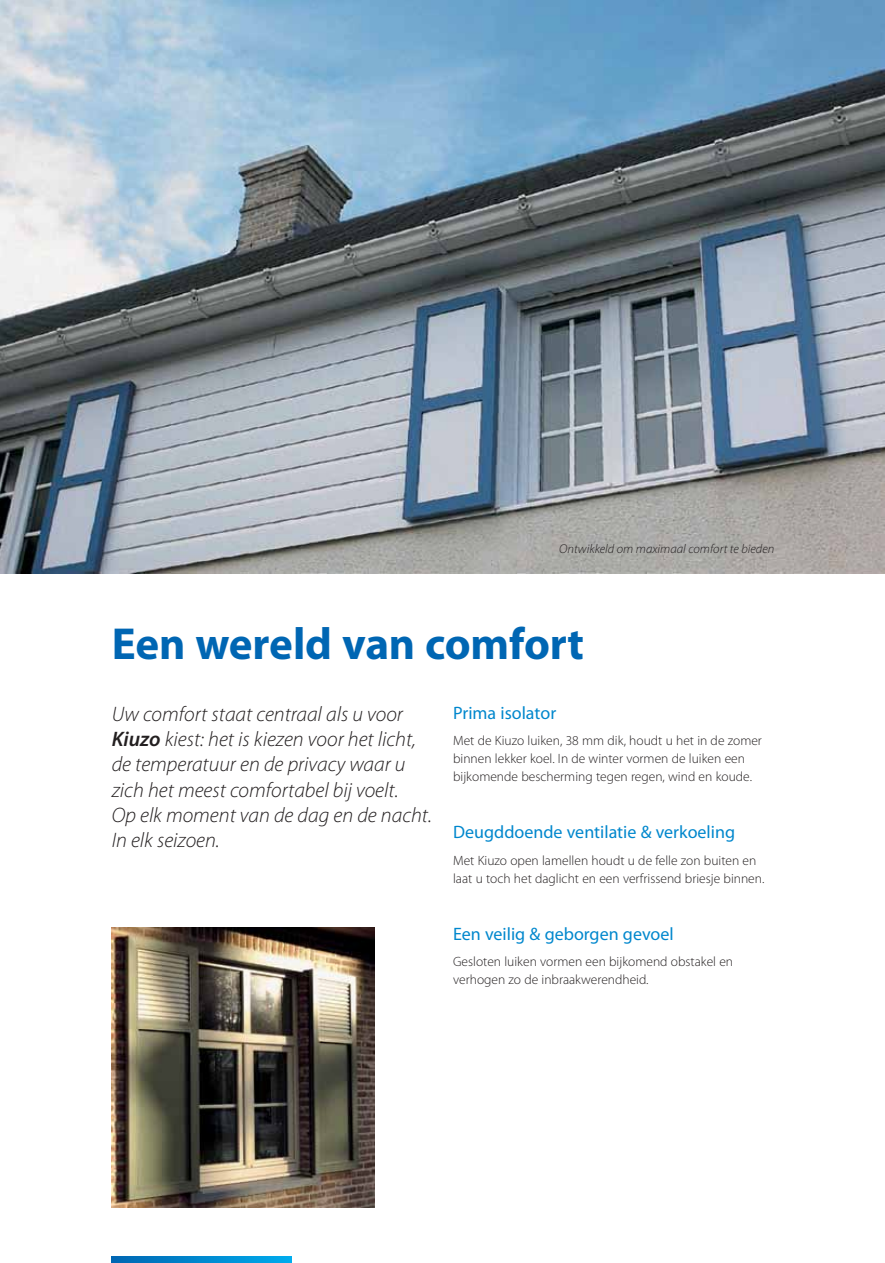
<style>
.page{position:relative;width:885px;height:1263px;background:#fff}
.page>*{position:absolute;margin:0;border:0;box-sizing:border-box;transform-origin:0 0}
.t1{font:700 45px "Myriad Pro";letter-spacing:-.005em;color:#0066b3}
.t2{font:italic 300 21px/25.2px "Myriad Pro";color:#231f20}
.t3{font:18px "Myriad Pro";color:#0087cd}
.t4{font:300 13.5px/18px "Myriad Pro";color:#231f20}
.t5{font:italic 300 12.75px "Myriad Pro";color:#231f20}
.s1{font-weight:600}
</style>
<div class="page">
<img style="left:0;top:0;width:884px;height:574px">
<svg style="left:112px;top:1256px;width:179px;height:7px"></svg>
<img style="left:112px;top:927px;width:262px;height:280px">
<p class="t5" style="left:559px;top:541px;width:217px">Ontwikkeld om maximaal comfort te bieden</p>
<h1 class="t1" style="left:112px;top:614px;width:473px">Een wereld van comfort</h1>
<h2 class="t2" style="left:112px;top:701px;width:321px">Uw comfort staat centraal als u voor <span class="s1">Kiuzo</span> kiest: het is kiezen voor het licht, de temperatuur en de privacy waar u zich het meest comfortabel bij voelt.<br>Op elk moment van de dag en de nacht.<br>In elk seizoen.</h2>
<h3 class="t3" style="left:453px;top:702px;width:105px">Prima isolator</h3>
<p class="t4" style="left:453px;top:732px;width:310px">Met de Kiuzo luiken, 38 mm dik, houdt u het in de zomer binnen lekker koel. In de winter vormen de luiken een bijkomende bescherming tegen regen, wind en koude.</p>
<h3 class="t3" style="left:453px;top:821px;width:283px">Deugddoende ventilatie &amp; verkoeling</h3>
<p class="t4" style="left:453px;top:851px;width:313px">Met Kiuzo open lamellen houdt u de felle zon buiten en laat u toch het daglicht en een verfrissend briesje binnen.</p>
<h3 class="t3" style="left:453px;top:923px;width:222px">Een veilig &amp; geborgen gevoel</h3>
<p class="t4" style="left:453px;top:953px;width:281px">Gesloten luiken vormen een bijkomend obstakel en verhogen zo de inbraakwerendheid.</p>
</div>
